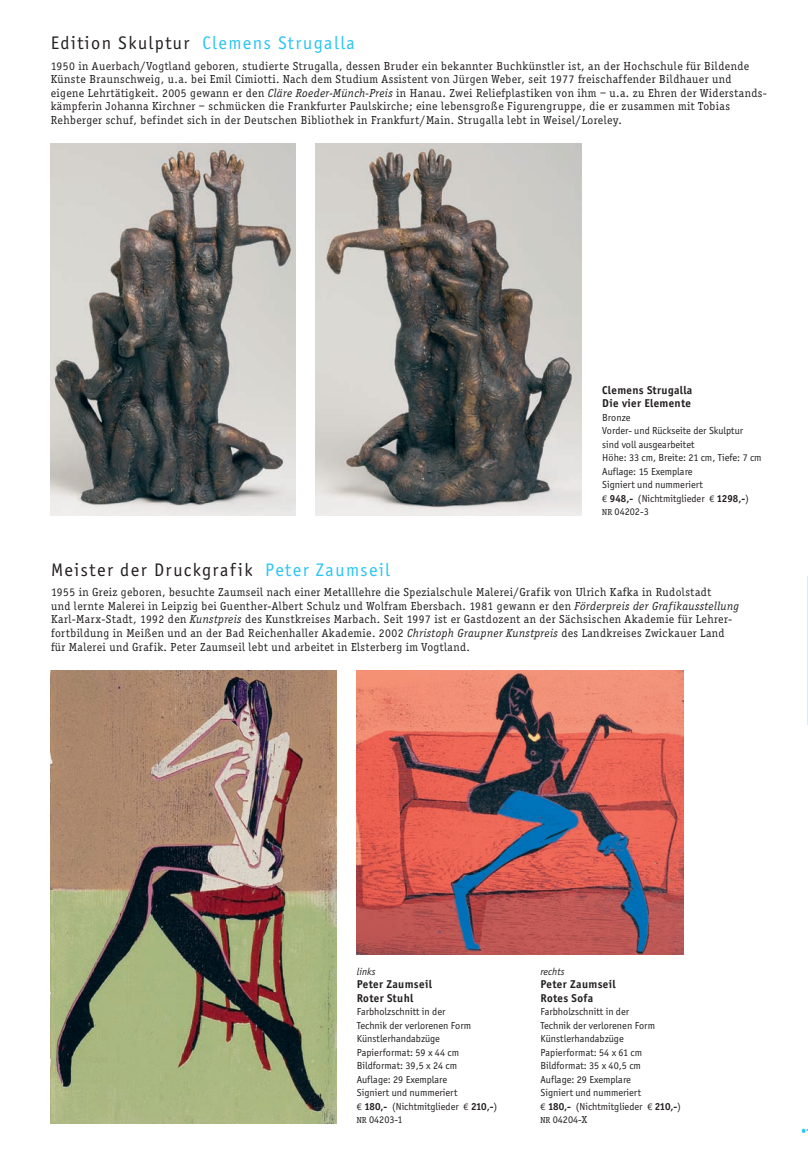
<style>
.page{position:relative;width:808px;height:1149px;background:#fff}
.page>*{position:absolute;margin:0;border:0;box-sizing:border-box;transform-origin:0 0}
.t1{font:18.75px "Officina Sans";letter-spacing:.08em;color:#231f20}
.t2{font:18.75px "Officina Sans";letter-spacing:.08em;color:#2bc4f3}
.t3{font:12px/13.5px "Officina Serif";letter-spacing:.035em;color:#231f20}
.t4{font:700 11.7px/13.5px "Officina Sans";letter-spacing:.03em;color:#231f20}
.t5{font:10.5px/13.5px "Officina Sans";color:#231f20}
.t6{font:10.5px "Officina Serif";color:#231f20}
.t7{font:italic 10.5px "Officina Sans";letter-spacing:.01em;color:#231f20}
.s1{color:#231f20}
.s2{font-style:italic}
.s3{font-family:"Linotype Euro Font Rto S";font-size:9.75px}
.s4{font-weight:700}
.s5{font-size:9px}
.s6{color:#2bc4f3}
</style>
<div class="page">
<img style="left:357px;top:670px;width:326px;height:284px">
<img style="left:51px;top:670px;width:285px;height:452px">
<img style="left:51px;top:144px;width:245px;height:371px">
<img style="left:316px;top:144px;width:265px;height:371px">
<h1 class="t2" style="left:51px;top:36px;width:306px"><span class="s1">Edition Skulptur</span> Clemens Strugalla</h1>
<p class="t3" style="left:51px;top:60px;width:718px">1950 in Auerbach/Vogtland geboren, studierte Strugalla, dessen Bruder ein bekannter Buchkünstler ist, an der Hochschule für Bildende Künste Braunschweig, u.a. bei Emil Cimiotti. Nach dem Studium Assistent von Jürgen Weber, seit 1977 freischaffender Bildhauer und eigene Lehrtätigkeit. 2005 gewann er den <span class="s2">Cläre Roeder-Münch-Preis</span> in Hanau. Zwei Reliefplastiken von ihm – u.a. zu Ehren der Widerstands&shy;kämpferin Johanna Kirchner – schmücken die Frankfurter Paulskirche; eine lebensgroße Figurengruppe, die er zusammen mit Tobias Rehberger schuf, befindet sich in der Deutschen Bibliothek in Frankfurt/Main. Strugalla lebt in Weisel/Loreley.</p>
<p class="t4" style="left:602px;top:384px;width:92px">Clemens Strugalla<br>Die vier Elemente</p>
<p class="t5" style="left:602px;top:411px;width:161px">Bronze<br>Vorder- und Rückseite der Skulptur sind voll ausgearbeitet<br>Höhe: 33 cm, Breite: 21 cm, Tiefe: 7 cm<br>Auflage: 15 Exemplare<br>Signiert und nummeriert<br><span class="s3">F</span> <span class="s4">948,-</span> (Nichtmitglieder <span class="s3">F</span> <span class="s4">1298,-</span>)</p>
<p class="t6" style="left:602px;top:507px;width:48px"><span class="s5">NR</span> 04202-3</p>
<h1 class="t1" style="left:51px;top:562px;width:340px">Meister der Druckgrafik <span class="s6">Peter Zaumseil</span></h1>
<p class="t3" style="left:51px;top:586px;width:690px">1955 in Greiz geboren, besuchte Zaumseil nach einer Metalllehre die Spezialschule Malerei/Grafik von Ulrich Kafka in Rudolstadt<br>und lernte Malerei in Leipzig bei Guenther-Albert Schulz und Wolfram Ebersbach. 1981 gewann er den <span class="s2">Förderpreis der Grafikausstellung </span>Karl-Marx-Stadt, 1992 den <span class="s2">Kunstpreis</span> des Kunstkreises Marbach. Seit 1997 ist er Gastdozent an der Sächsischen Akademie für Lehrer&shy;fortbildung in Meißen und an der Bad Reichenhaller Akademie. 2002 <span class="s2">Christoph Graupner Kunstpreis</span> des Landkreises Zwickauer Land für Malerei und Grafik. Peter Zaumseil lebt und arbeitet in Elsterberg im Vogtland.</p>
<p class="t7" style="left:357px;top:966px;width:20px">links</p>
<p class="t4" style="left:357px;top:978px;width:77px">Peter Zaumseil<br>Roter Stuhl</p>
<p class="t5" style="left:357px;top:1005px;width:142px">Farbholzschnitt in der<br>Technik der verlorenen Form<br>Künstlerhandabzüge<br>Papierformat: 59 x 44 cm<br>Bildformat: 39,5 x 24 cm<br>Auflage: 29 Exemplare<br>Signiert und nummeriert<br><span class="s3">F</span> <span class="s4">180,-</span> (Nichtmitglieder <span class="s3">F</span> <span class="s4">210,-</span>)</p>
<p class="t6" style="left:357px;top:1115px;width:47px"><span class="s5">NR</span> 04203-1</p>
<p class="t7" style="left:540px;top:966px;width:25px">rechts</p>
<p class="t4" style="left:540px;top:978px;width:77px">Peter Zaumseil<br>Rotes Sofa</p>
<p class="t5" style="left:540px;top:1005px;width:142px">Farbholzschnitt in der<br>Technik der verlorenen Form<br>Künstlerhandabzüge<br>Papierformat: 54 x 61 cm<br>Bildformat: 35 x 40,5 cm<br>Auflage: 29 Exemplare<br>Signiert und nummeriert<br><span class="s3">F</span> <span class="s4">180,-</span> (Nichtmitglieder <span class="s3">F</span> <span class="s4">210,-</span>)</p>
<p class="t6" style="left:540px;top:1115px;width:48px"><span class="s5">NR</span> 04204-X</p>
</div>
